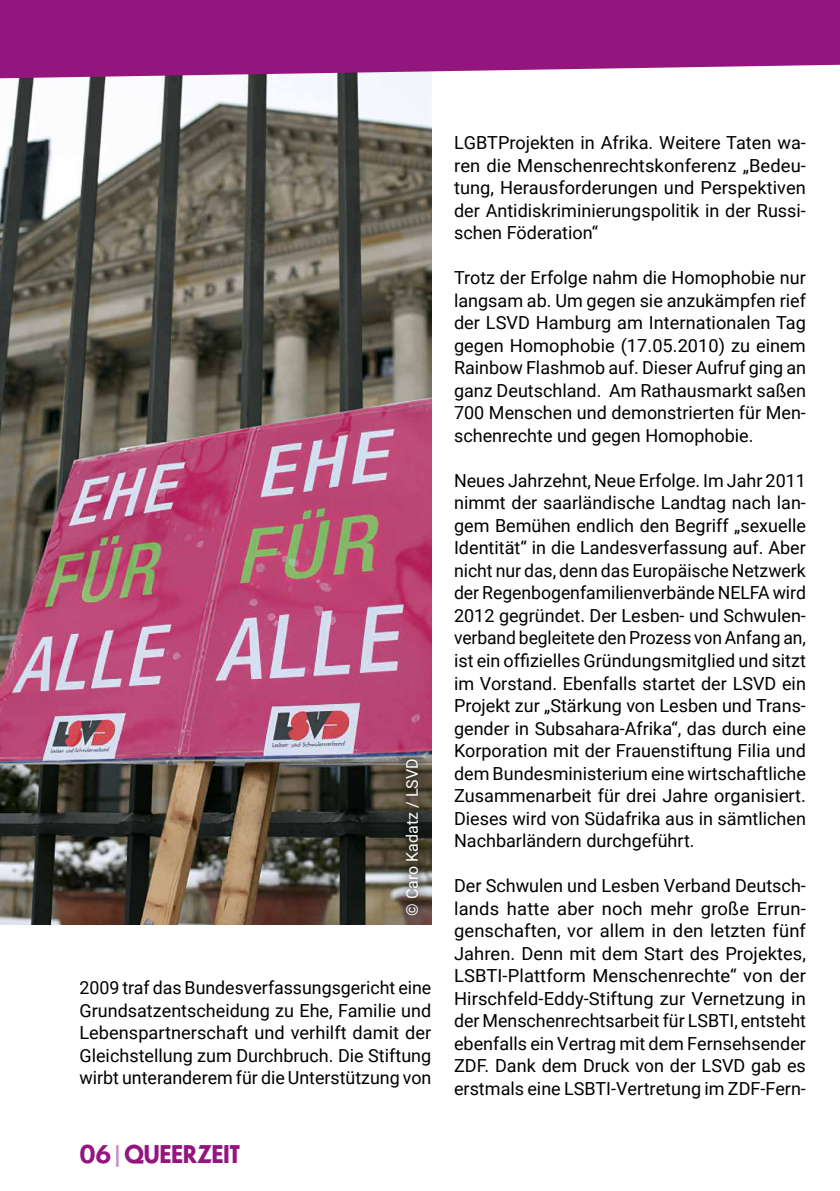
<style>
.page{position:relative;width:840px;height:1191px;background:#fff}
.page>*{position:absolute;margin:0;border:0;box-sizing:border-box;transform-origin:0 0}
.t1{font:700 24px "Dunbar Low";color:#95157f}
.t2{font:18px/22.4px "Roboto";color:#000;text-align:justify}
.t3{font:16px "Roboto";color:#fff}
.s1{color:#c591c1}
</style>
<div class="page">
<img style="left:0;top:79px;width:431px;height:845px">
<svg style="left:0;top:0;width:839px;height:79px;background:#9d2989"></svg>
<img style="left:394px;top:747px;width:35px;height:178px">
<p class="t3" style="left:401px;top:915px;width:158px;rotate:-90deg">© Caro Kadatz / LSVD</p>
<p class="t2" style="left:79px;top:976px;width:353px">2009 traf das Bundesverfassungsgericht eine Grundsatzentscheidung zu Ehe, Familie und Lebenspartnerschaft und verhilft damit der Gleichstellung zum Durchbruch. Die Stiftung wirbt unteranderem für die Unterstützung von</p>
<h1 class="t1" style="left:79px;top:1136px;width:162px">06 <span class="s1">|</span> QUEERZEIT</h1>
<p class="t2" style="left:454px;top:131px;width:353px">LGBTProjekten in Afrika. Weitere Taten wa&shy;ren die Menschenrechtskonferenz „Bedeu&shy;tung, Herausforderungen und Perspektiven der Antidiskriminierungspolitik in der Russi&shy;schen Föderation“</p>
<p class="t2" style="left:454px;top:266px;width:353px">Trotz der Erfolge nahm die Homophobie nur langsam ab. Um gegen sie anzukämpfen rief der LSVD Hamburg am Internationalen Tag gegen Homophobie (17.05.2010) zu einem Rainbow Flashmob auf. Dieser Aufruf ging an ganz Deutschland. Am Rathausmarkt saßen 700 Menschen und demonstrierten für Men&shy;schenrechte und gegen Homophobie.</p>
<p class="t2" style="left:454px;top:468px;width:353px">Neues Jahrzehnt, Neue Erfolge. Im Jahr 2011 nimmt der saarländische Landtag nach lan&shy;gem Bemühen endlich den Begriff „sexuelle Identität“ in die Landesverfassung auf. Aber nicht nur das, denn das Europäische Netzwerk der Regenbogenfamilienverbände NELFA wird 2012 gegründet. Der Lesben- und Schwulen&shy;verband begleitete den Prozess von Anfang an, ist ein offizielles Gründungsmitglied und sitzt im Vorstand. Ebenfalls startet der LSVD ein Projekt zur „Stärkung von Lesben und Trans&shy;gender in Subsahara-Afrika“, das durch eine Korporation mit der Frauenstiftung Filia und dem Bundesministerium eine wirtschaftliche Zusammenarbeit für drei Jahre organisiert.<br>Dieses wird von Südafrika aus in sämtlichen Nachbarländern durchgeführt.</p>
<p class="t2" style="left:454px;top:873px;width:353px">Der Schwulen und Lesben Verband Deutsch&shy;lands hatte aber noch mehr große Errun&shy;genschaften, vor allem in den letzten fünf Jahren. Denn mit dem Start des Projektes, LSBTI-Plattform Menschenrechte“ von der Hirschfeld-Eddy-Stiftung zur Vernetzung in der Menschenrechtsarbeit für LSBTI, entsteht ebenfalls ein Vertrag mit dem Fernsehsender ZDF. Dank dem Druck von der LSVD gab es erstmals eine LSBTI-Vertretung im ZDF-Fern-</p>
</div>
